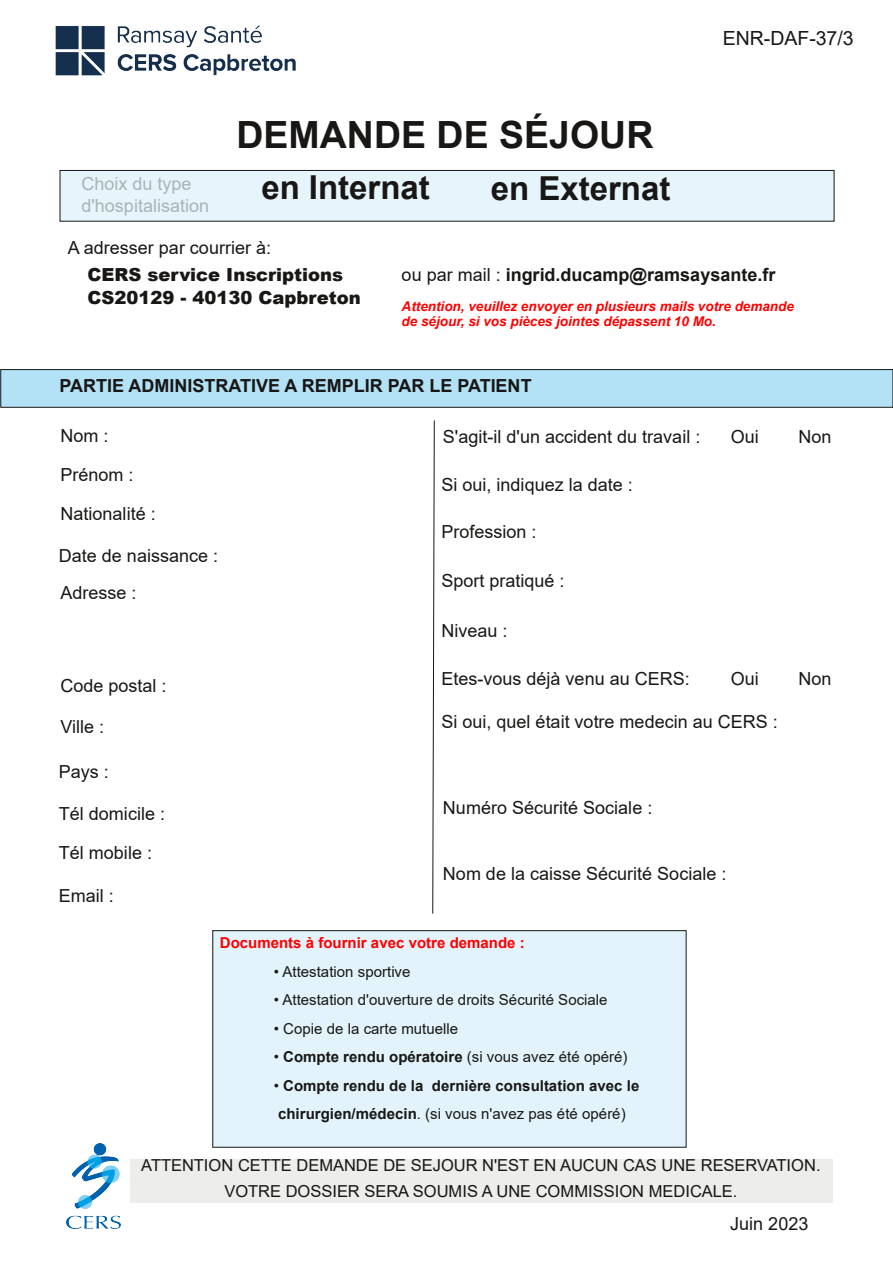
<style>
.page{position:relative;width:893px;height:1263px;background:#fff}
.page>*{position:absolute;margin:0;border:0;box-sizing:border-box;transform-origin:0 0}
.t1{font:700 37.5px "Arial";color:#181715}
.t2{font:700 33px "Arial";color:#181715}
.t3{font:19.5px "Arial";color:#181715}
.t4{font:18px/39px "Arial";color:#181715}
.t5{font:700 18px "Arial";color:#181715}
.t6{font:900 18px/22.5px "Arial";color:#181715}
.t7{font:18px/22.5px "Arial";color:rgb(24 23 21/.3)}
.t8{font:16.5px/25.5px "Arial";color:#181715;text-align:center}
.t9{font:15px "Arial";letter-spacing:.005em;color:#181715}
.t10{font:700 15px/28.5px "Arial";color:#181715}
.t11{font:700 15px "Arial";color:#f00}
.t12{font:italic 700 13.5px/15px "Arial";color:#f00}
.s1{font-weight:400}
.s2{font-weight:700}
</style>
<div class="page">
<div style="left:213px;top:931px;width:473px;height:216px;background:#e2f3fc"></div>
<div style="left:130px;top:1159px;width:702px;height:44px;background:#ededec"></div>
<div style="left:1px;top:370px;width:892px;height:37px;background:#b3e2f6"></div>
<svg style="left:432px;top:420px;width:3px;height:494px"></svg>
<div style="left:60px;top:170px;width:774px;height:51px;background:#e6f5fc"></div>
<div style="left:60px;top:170px;width:774px;height:51px;border:1px solid #181715"></div>
<img style="left:66px;top:1143px;width:54px;height:85px">
<img style="left:55px;top:25px;width:241px;height:51px">
<p class="t7" style="left:81px;top:172px;width:129px">Choix du type d'hospitalisation</p>
<h1 class="t1" style="left:236px;top:114px;width:419px">DEMANDE DE SÉJOUR</h1>
<h2 class="t2" style="left:261px;top:169px;width:170px">en Internat</h2>
<h2 class="t2" style="left:491px;top:170px;width:181px">en Externat</h2>
<p class="t4" style="left:68px;top:228px;width:205px">A adresser par courrier à:</p>
<p class="t3" style="left:723px;top:27px;width:132px">ENR-DAF-37/3</p>
<p class="t6" style="left:87px;top:263px;width:275px">CERS service Inscriptions<br>CS20129 - 40130 Capbreton</p>
<p class="t5" style="left:402px;top:265px;width:375px"><span class="s1">ou par mail :</span> ingrid.ducamp@ramsaysante.fr</p>
<p class="t12" style="left:402px;top:299px;width:394px">Attention, veuillez envoyer en plusieurs mails votre demande de séjour, si vos pièces jointes dépassent 10 Mo.</p>
<p class="t5" style="left:59px;top:375px;width:474px">PARTIE ADMINISTRATIVE A REMPLIR PAR LE PATIENT</p>
<p class="t4" style="left:60px;top:416px;width:97px">Nom :<br>Prénom :<br>Nationalité :</p>
<p class="t4" style="left:59px;top:537px;width:161px;line-height:37.5px">Date de naissance :<br>Adresse :</p>
<p class="t4" style="left:60px;top:666px;width:108px">Code postal :</p>
<p class="t4" style="left:60px;top:707px;width:45px">Ville :</p>
<p class="t4" style="left:59px;top:752px;width:51px">Pays :</p>
<p class="t4" style="left:59px;top:794px;width:108px">Tél domicile :<br>Tél mobile :</p>
<p class="t4" style="left:59px;top:876px;width:57px">Email :</p>
<p class="t4" style="left:443px;top:417px;width:259px">S'agit-il d'un accident du travail :</p>
<p class="t4" style="left:441px;top:465px;width:193px">Si oui, indiquez la date :</p>
<p class="t4" style="left:441px;top:512px;width:97px">Profession :</p>
<p class="t4" style="left:441px;top:561px;width:125px">Sport pratiqué :</p>
<p class="t4" style="left:441px;top:611px;width:68px">Niveau :</p>
<p class="t4" style="left:441px;top:659px;width:250px">Etes-vous déjà venu au CERS:</p>
<p class="t4" style="left:731px;top:417px;width:29px">Oui</p>
<p class="t4" style="left:798px;top:417px;width:35px">Non</p>
<p class="t4" style="left:731px;top:659px;width:29px">Oui</p>
<p class="t4" style="left:798px;top:659px;width:35px">Non</p>
<p class="t4" style="left:441px;top:702px;width:338px">Si oui, quel était votre medecin au CERS :</p>
<p class="t4" style="left:443px;top:788px;width:211px">Numéro Sécurité Sociale :</p>
<p class="t4" style="left:443px;top:854px;width:285px">Nom de la caisse Sécurité Sociale :</p>
<p class="t11" style="left:220px;top:935px;width:306px">Documents à fournir avec votre demande :</p>
<p class="t9" style="left:274px;top:963px;width:138px">• Attestation sportive</p>
<p class="t9" style="left:274px;top:992px;width:335px">• Attestation d'ouverture de droits Sécurité Sociale</p>
<p class="t9" style="left:274px;top:1020px;width:186px">• Copie de la carte mutuelle</p>
<p class="t9" style="left:274px;top:1049px;width:355px">• <span class="s2">Compte rendu opératoire</span> (si vous avez été opéré)</p>
<p class="t10" style="left:274px;top:1071px;width:367px"><span class="s1">•</span> Compte rendu de la dernière consultation avec le chirurgien/médecin<span class="s1">. (si vous n'avez pas été opéré)</span></p>
<p class="t8" style="left:141px;top:1153px;width:681px">ATTENTION CETTE DEMANDE DE SEJOUR N'EST EN AUCUN CAS UNE RESERVATION.<br>VOTRE DOSSIER SERA SOUMIS A UNE COMMISSION MEDICALE.</p>
<p class="t4" style="left:730px;top:1204px;width:80px">Juin 2023</p>
</div>
